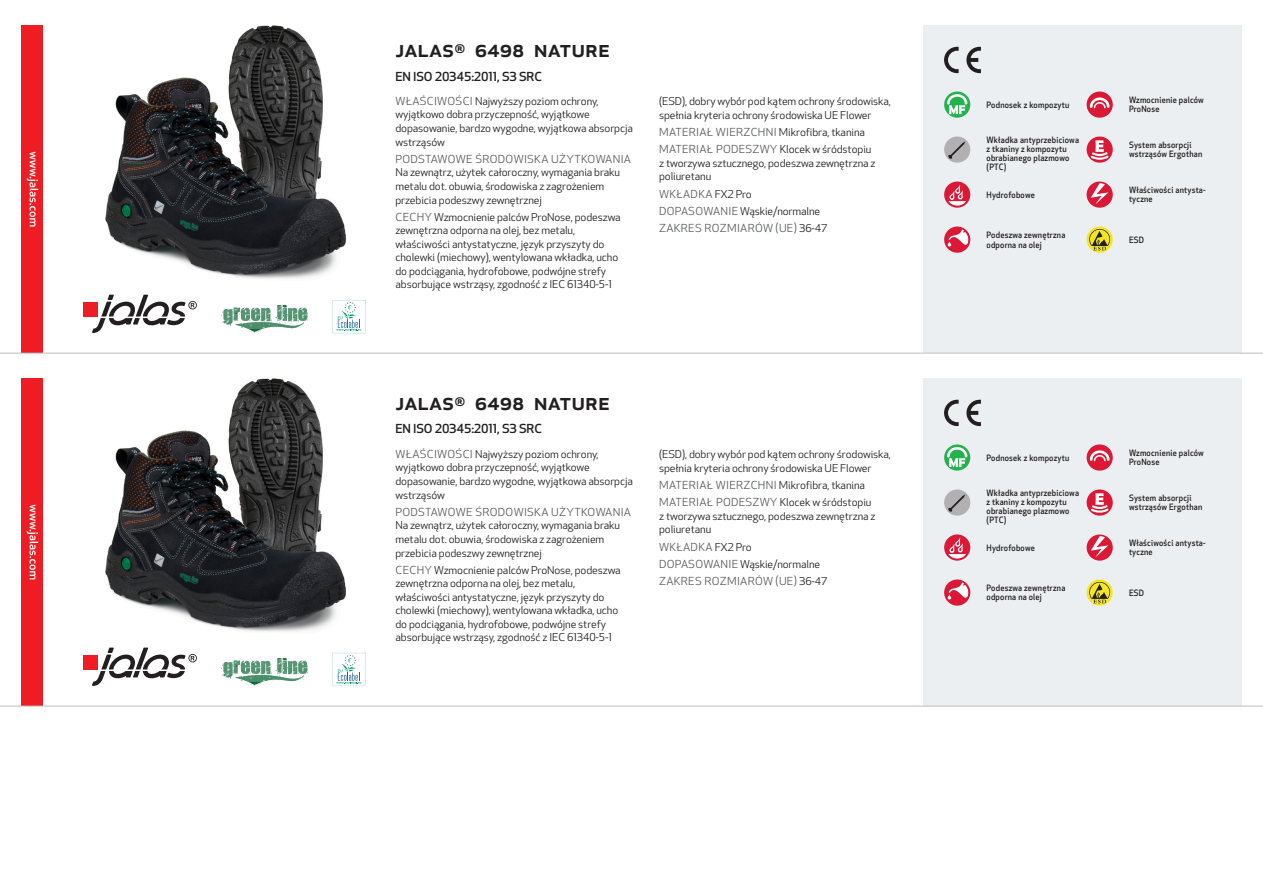
<style>
.page{position:relative;width:1263px;height:893px;background:#fff}
.page>*{position:absolute;margin:0;border:0;box-sizing:border-box;transform-origin:0 0}
.Produkt_namn{font:500 24px "Apex New";color:#231f20}
.Ingress{font:500 12.15px "Apex New";letter-spacing:-.015em;color:#231f20;scale:1.06 1}
.Funktion{font:10.8px "Apex New";letter-spacing:.025em;color:#57585a;scale:1.06 1}
.Funktion-2{font:10.5px/13.6px "Apex New";letter-spacing:-.01em;color:#231f20;scale:1.06 1}
.Artikel{font:500 8.55px/9px "Apex New";letter-spacing:.025em;color:#231f20;scale:.95 1}
.s1{font-size:10.8px;color:#57585a}
.s2{font-size:10.5px;color:#231f20}
</style>
<div class="page">
<img style="left:105px;top:26px;width:241px;height:253px">
<div style="left:83px;top:302px;width:15px;height:15px;background:#ee1d23"></div>
<svg style="left:92px;top:295px;width:105px;height:38px"></svg>
<svg style="left:221px;top:304px;width:87px;height:28px"></svg>
<svg style="left:332px;top:300px;width:33px;height:33px"></svg>
<div style="left:21px;top:26px;width:22px;height:327px;background:#ee1d23"></div>
<svg style="left:27px;top:152px;width:11px;height:75px"></svg>
<div style="left:923px;top:26px;width:319px;height:327px;background:#eceff1"></div>
<svg style="left:966px;top:47px;width:15px;height:26px"></svg>
<svg style="left:944px;top:47px;width:15px;height:26px"></svg>
<svg style="left:944px;top:92px;width:26px;height:26px"></svg>
<svg style="left:947px;top:94px;width:20px;height:20px"></svg>
<div style="left:944px;top:137px;width:26px;height:26px;background:#b3b0b3;border-radius:50%"></div>
<svg style="left:948px;top:141px;width:17px;height:18px"></svg>
<div style="left:944px;top:182px;width:26px;height:26px;background:#db1836;border-radius:50%"></div>
<svg style="left:948px;top:185px;width:18px;height:21px"></svg>
<svg style="left:944px;top:227px;width:26px;height:26px"></svg>
<svg style="left:948px;top:230px;width:20px;height:17px"></svg>
<div style="left:1086px;top:92px;width:27px;height:26px;background:#db1836;border-radius:50%"></div>
<svg style="left:1090px;top:97px;width:19px;height:11px"></svg>
<svg style="left:1086px;top:137px;width:27px;height:26px"></svg>
<svg style="left:1089px;top:140px;width:21px;height:21px"></svg>
<svg style="left:1086px;top:182px;width:27px;height:26px"></svg>
<svg style="left:1091px;top:183px;width:17px;height:22px"></svg>
<svg style="left:1086px;top:227px;width:27px;height:26px"></svg>
<svg style="left:1089px;top:229px;width:21px;height:21px"></svg>
<img style="left:105px;top:378px;width:241px;height:254px">
<div style="left:83px;top:654px;width:15px;height:15px;background:#ee1d23"></div>
<svg style="left:92px;top:648px;width:105px;height:38px"></svg>
<svg style="left:221px;top:657px;width:87px;height:28px"></svg>
<svg style="left:332px;top:653px;width:33px;height:33px"></svg>
<div style="left:21px;top:378px;width:22px;height:328px;background:#ee1d23"></div>
<svg style="left:27px;top:505px;width:11px;height:74px"></svg>
<div style="left:923px;top:378px;width:319px;height:328px;background:#eceff1"></div>
<svg style="left:966px;top:400px;width:15px;height:26px"></svg>
<svg style="left:944px;top:400px;width:15px;height:26px"></svg>
<svg style="left:944px;top:444px;width:26px;height:27px"></svg>
<svg style="left:947px;top:447px;width:20px;height:20px"></svg>
<div style="left:944px;top:489px;width:26px;height:27px;background:#b3b0b3;border-radius:50%"></div>
<svg style="left:948px;top:494px;width:17px;height:18px"></svg>
<svg style="left:944px;top:534px;width:26px;height:27px"></svg>
<svg style="left:948px;top:538px;width:18px;height:21px"></svg>
<svg style="left:944px;top:579px;width:26px;height:27px"></svg>
<svg style="left:948px;top:582px;width:20px;height:17px"></svg>
<svg style="left:1086px;top:444px;width:27px;height:27px"></svg>
<svg style="left:1090px;top:450px;width:19px;height:11px"></svg>
<svg style="left:1086px;top:489px;width:27px;height:27px"></svg>
<svg style="left:1089px;top:493px;width:21px;height:21px"></svg>
<svg style="left:1086px;top:534px;width:27px;height:27px"></svg>
<svg style="left:1091px;top:536px;width:17px;height:21px"></svg>
<svg style="left:1086px;top:579px;width:27px;height:27px"></svg>
<svg style="left:1089px;top:582px;width:21px;height:21px"></svg>
<hr style="left:0;top:353px;width:1263px;height:1px;background:#bcbdc0">
<hr style="left:0;top:706px;width:1263px;height:1px;background:#bcbdc0">
<p class="Produkt_namn" style="left:395px;top:33px;width:216px">JALAS<sup>®</sup> 6498 Nature</p>
<p class="Ingress" style="left:395px;top:68px;width:140px">EN ISO 20345:2011, S3 SRC</p>
<p class="Funktion-2" style="left:395px;top:94px;width:226px"><span class="s1">WŁAŚCIWOŚCI</span> Najwyższy poziom ochrony, wyjątkowo dobra przyczepność, wyjątkowe dopasowanie, bardzo wygodne, wyjątkowa absorpcja wstrząsów</p>
<p class="Funktion" style="left:395px;top:152px;width:224px">PODSTAWOWE ŚRODOWISKA UŻYTKOWANIA</p>
<p class="Funktion-2" style="left:395px;top:166px;width:213px">Na zewnątrz, użytek całoroczny, wymagania braku metalu dot. obuwia, środowiska z zagrożeniem przebicia podeszwy zewnętrznej</p>
<p class="Funktion-2" style="left:395px;top:210px;width:214px"><span class="s1">CECHY</span> Wzmocnienie palców ProNose, podeszwa zewnętrzna odporna na olej, bez metalu, właściwości antystatyczne, język przyszyty do cholewki (miechowy), wentylowana wkładka, ucho do podciągania, hydrofobowe, podwójne strefy absorbujące wstrząsy, zgodność z IEC 61340-5-1</p>
<p class="Funktion-2" style="left:659px;top:94px;width:220px">(ESD), dobry wybór pod kątem ochrony środowiska, spełnia kryteria ochrony środowiska UE Flower</p>
<p class="Funktion-2" style="left:659px;top:125px;width:196px"><span class="s1">MATERIAŁ WIERZCHNI</span> Mikrofibra, tkanina</p>
<p class="Funktion-2" style="left:659px;top:142px;width:206px"><span class="s1">MATERIAŁ PODESZWY</span> Klocek w śródstopiu z tworzywa sztucznego, podeszwa zewnętrzna z poliuretanu</p>
<p class="Funktion" style="left:659px;top:187px;width:89px">WKŁADKA <span class="s2">FX2 Pro</span></p>
<p class="Funktion-2" style="left:659px;top:204px;width:153px"><span class="s1">DOPASOWANIE</span> Wąskie/normalne</p>
<p class="Funktion" style="left:659px;top:221px;width:160px">ZAKRES ROZMIARÓW (UE) <span class="s2">36-47</span></p>
<p class="Produkt_namn" style="left:395px;top:385px;width:216px">JALAS<sup>®</sup> 6498 Nature</p>
<p class="Ingress" style="left:395px;top:421px;width:140px">EN ISO 20345:2011, S3 SRC</p>
<p class="Funktion-2" style="left:395px;top:447px;width:226px"><span class="s1">WŁAŚCIWOŚCI</span> Najwyższy poziom ochrony, wyjątkowo dobra przyczepność, wyjątkowe dopasowanie, bardzo wygodne, wyjątkowa absorpcja wstrząsów</p>
<p class="Funktion" style="left:395px;top:505px;width:224px">PODSTAWOWE ŚRODOWISKA UŻYTKOWANIA</p>
<p class="Funktion-2" style="left:395px;top:519px;width:213px">Na zewnątrz, użytek całoroczny, wymagania braku metalu dot. obuwia, środowiska z zagrożeniem przebicia podeszwy zewnętrznej</p>
<p class="Funktion-2" style="left:395px;top:563px;width:214px"><span class="s1">CECHY</span> Wzmocnienie palców ProNose, podeszwa zewnętrzna odporna na olej, bez metalu, właściwości antystatyczne, język przyszyty do cholewki (miechowy), wentylowana wkładka, ucho do podciągania, hydrofobowe, podwójne strefy absorbujące wstrząsy, zgodność z IEC 61340-5-1</p>
<p class="Funktion-2" style="left:659px;top:447px;width:220px">(ESD), dobry wybór pod kątem ochrony środowiska, spełnia kryteria ochrony środowiska UE Flower</p>
<p class="Funktion-2" style="left:659px;top:478px;width:196px"><span class="s1">MATERIAŁ WIERZCHNI</span> Mikrofibra, tkanina</p>
<p class="Funktion-2" style="left:659px;top:495px;width:206px"><span class="s1">MATERIAŁ PODESZWY</span> Klocek w śródstopiu z tworzywa sztucznego, podeszwa zewnętrzna z poliuretanu</p>
<p class="Funktion" style="left:659px;top:540px;width:89px">WKŁADKA <span class="s2">FX2 Pro</span></p>
<p class="Funktion-2" style="left:659px;top:557px;width:153px"><span class="s1">DOPASOWANIE</span> Wąskie/normalne</p>
<p class="Funktion" style="left:659px;top:574px;width:160px">ZAKRES ROZMIARÓW (UE) <span class="s2">36-47</span></p>
<p class="Artikel" style="left:986px;top:100px;width:89px">Podnosek z kompozytu</p>
<p class="Artikel" style="left:986px;top:136px;width:99px">Wkładka antyprzebiciowa z tkaniny z kompozytu obrabianego plazmowo (PTC)</p>
<p class="Artikel" style="left:986px;top:190px;width:52px">Hydrofobowe</p>
<p class="Artikel" style="left:986px;top:231px;width:84px">Podeszwa zewnętrzna odporna na olej</p>
<p class="Artikel" style="left:1129px;top:96px;width:80px">Wzmocnienie palców<br>ProNose</p>
<p class="Artikel" style="left:1129px;top:141px;width:79px">System absorpcji wstrząsów Ergothan</p>
<p class="Artikel" style="left:1129px;top:186px;width:82px">Właściwości antysta&shy;tyczne</p>
<p class="Artikel" style="left:1129px;top:235px;width:17px">ESD</p>
<p class="Artikel" style="left:986px;top:453px;width:89px">Podnosek z kompozytu</p>
<p class="Artikel" style="left:986px;top:488px;width:99px">Wkładka antyprzebiciowa z tkaniny z kompozytu obrabianego plazmowo (PTC)</p>
<p class="Artikel" style="left:986px;top:543px;width:52px">Hydrofobowe</p>
<p class="Artikel" style="left:986px;top:584px;width:84px">Podeszwa zewnętrzna odporna na olej</p>
<p class="Artikel" style="left:1129px;top:449px;width:80px">Wzmocnienie palców<br>ProNose</p>
<p class="Artikel" style="left:1129px;top:494px;width:79px">System absorpcji wstrząsów Ergothan</p>
<p class="Artikel" style="left:1129px;top:539px;width:82px">Właściwości antysta&shy;tyczne</p>
<p class="Artikel" style="left:1129px;top:588px;width:17px">ESD</p>
</div>
